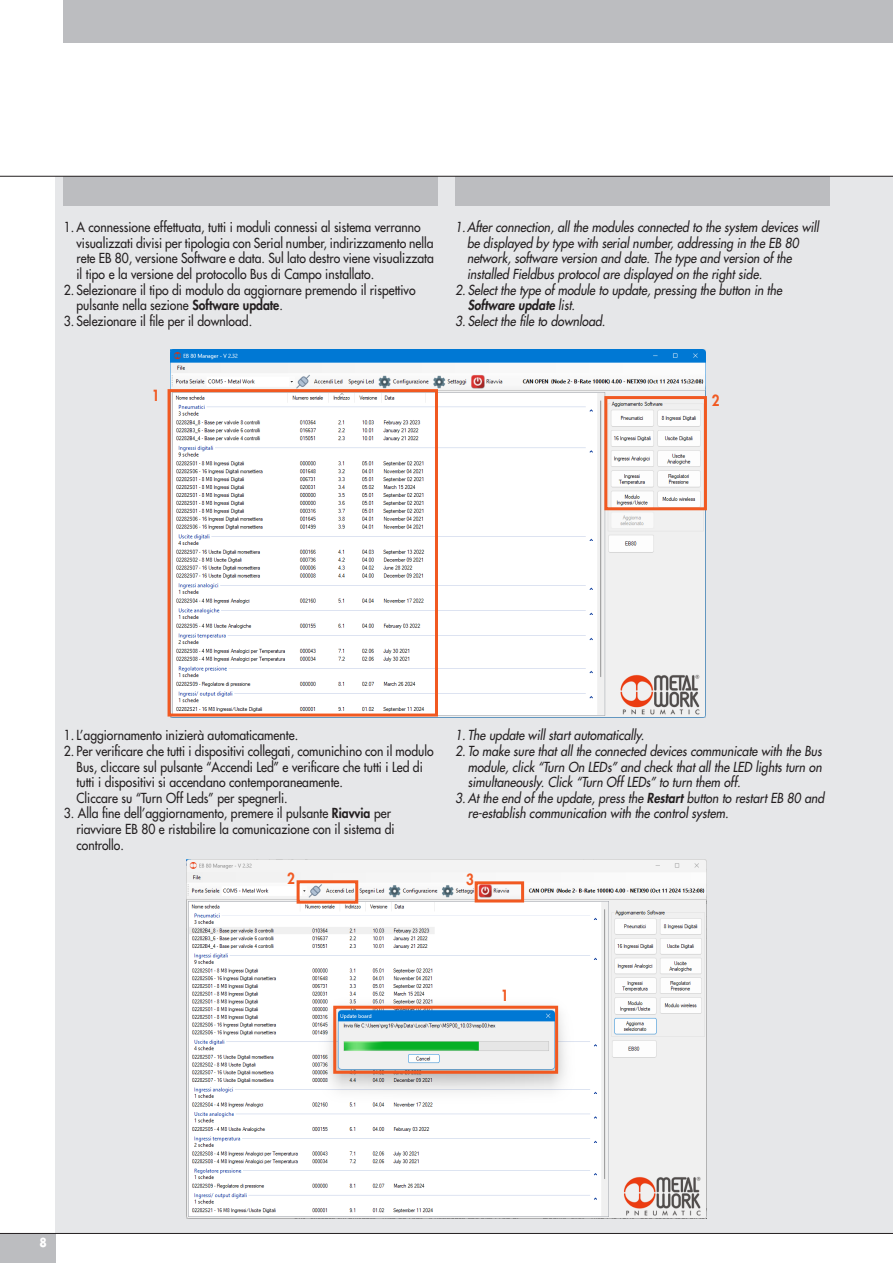
<style>
.page{position:relative;width:893px;height:1263px;background:#fff}
.page>*{position:absolute;margin:0;border:0;box-sizing:border-box;transform-origin:0 0}
.Stile_di_paragrafo_2{font:800 15px "Futura Std";color:#f15921;scale:.9 1}
.Stile_di_paragrafo_2-2{font:500 13.5px/15.6px "Futura Std";color:#231f20;scale:.9 1}
.Stile_di_paragrafo_3{font:italic 500 13.5px/15.6px "Futura Std";color:#231f20;scale:.9 1}
.Stile_di_paragrafo_3-2{font:italic 800 13.5px "Futura Std";color:#231f20;scale:.9 1}
.t1{font:700 12px "Futura Std";color:#fff;scale:.9 1}
.s1{font-weight:800}
.s2{font-weight:500}
</style>
<div class="page">
<div style="left:0;top:1233px;width:55px;height:30px;background:#bcbdc0"></div>
<div style="left:64px;top:0;width:829px;height:43px;background:#bcbdc0"></div>
<div style="left:55px;top:176px;width:838px;height:1057px;background:#e6e7e9"></div>
<hr style="left:0;top:1233px;width:893px;height:1px;background:#231f20">
<img style="left:171px;top:349px;width:534px;height:368px">
<div style="left:168px;top:389px;width:270px;height:327px;border:3px solid #f15921"></div>
<div style="left:604px;top:396px;width:103px;height:114px;border:3px solid #f15921"></div>
<div style="left:64px;top:176px;width:374px;height:30px;background:#bcbdc0"></div>
<div style="left:455px;top:176px;width:374px;height:30px;background:#bcbdc0"></div>
<img style="left:186px;top:860px;width:521px;height:358px">
<div style="left:333px;top:1006px;width:225px;height:68px;border:3px solid #f15921"></div>
<div style="left:297px;top:880px;width:61px;height:24px;border:3px solid #f15921"></div>
<div style="left:475px;top:881px;width:49px;height:21px;border:3px solid #f15921"></div>
<hr style="left:0;top:176px;width:893px;height:1px;background:#231f20">
<p class="Stile_di_paragrafo_2-2" style="left:64px;top:220px;width:398px">1. A connessione effettuata, tutti i moduli connessi al sistema verranno</p>
<p class="Stile_di_paragrafo_2-2" style="left:77px;top:235px;width:398px">visualizzati divisi per tipologia con Serial number, indirizzamento nella</p>
<p class="Stile_di_paragrafo_2-2" style="left:77px;top:251px;width:398px">rete EB 80, versione Software e data. Sul lato destro viene visualizzata</p>
<p class="Stile_di_paragrafo_2-2" style="left:77px;top:266px;width:332px">il tipo e la versione del protocollo Bus di Campo installato.</p>
<p class="Stile_di_paragrafo_2-2" style="left:64px;top:282px;width:392px">2. Selezionare il tipo di modulo da aggiornare premendo il rispettivo</p>
<p class="Stile_di_paragrafo_2-2" style="left:77px;top:298px;width:231px">pulsante nella sezione <span class="s1">Software update</span>.</p>
<p class="Stile_di_paragrafo_2-2" style="left:64px;top:313px;width:211px">3. Selezionare il file per il download.</p>
<p class="Stile_di_paragrafo_3" style="left:455px;top:220px;width:406px">1.After connection, all the modules connected to the system devices will</p>
<p class="Stile_di_paragrafo_3" style="left:467px;top:235px;width:370px">be displayed by type with serial number, addressing in the EB 80 network, software version and date. The type and version of the installed Fieldbus protocol are displayed on the right side.</p>
<p class="Stile_di_paragrafo_3" style="left:455px;top:282px;width:365px">2. Select the type of module to update, pressing the button in the</p>
<p class="Stile_di_paragrafo_3-2" style="left:468px;top:297px;width:121px">Software update <span class="s2">list.</span></p>
<p class="Stile_di_paragrafo_3" style="left:455px;top:313px;width:169px">3. Select the file to download.</p>
<p class="Stile_di_paragrafo_2" style="left:152px;top:386px;width:10px">1</p>
<p class="Stile_di_paragrafo_2" style="left:712px;top:391px;width:10px">2</p>
<p class="Stile_di_paragrafo_2-2" style="left:64px;top:728px;width:262px">1. L’aggiornamento inizierà automaticamente.</p>
<p class="Stile_di_paragrafo_2-2" style="left:64px;top:743px;width:413px">2. Per verificare che tutti i dispositivi collegati, comunichino con il modulo</p>
<p class="Stile_di_paragrafo_2-2" style="left:77px;top:759px;width:386px">Bus, cliccare sul pulsante “Accendi Led” e verificare che tutti i Led di tutti i dispositivi si accendano contemporaneamente.</p>
<p class="Stile_di_paragrafo_2-2" style="left:77px;top:790px;width:236px">Cliccare su “Turn Off Leds” per spegnerli.</p>
<p class="Stile_di_paragrafo_2-2" style="left:64px;top:806px;width:365px">3. Alla fine dell’aggiornamento, premere il pulsante <span class="s1">Riavvia</span> per</p>
<p class="Stile_di_paragrafo_2-2" style="left:77px;top:821px;width:355px">riavviare EB 80 e ristabilire la comunicazione con il sistema di controllo.</p>
<p class="Stile_di_paragrafo_3" style="left:455px;top:728px;width:212px">1. The update will start automatically.</p>
<p class="Stile_di_paragrafo_3" style="left:455px;top:743px;width:409px">2. To make sure that all the connected devices communicate with the Bus</p>
<p class="Stile_di_paragrafo_3" style="left:468px;top:759px;width:395px">module, click “Turn On LEDs” and check that all the LED lights turn on simultaneously. Click “Turn Off LEDs” to turn them off.</p>
<p class="Stile_di_paragrafo_3" style="left:455px;top:790px;width:412px">3. At the end of the update, press the <span class="s1">Restart</span> button to restart EB 80 and</p>
<p class="Stile_di_paragrafo_3" style="left:468px;top:806px;width:291px">re-establish communication with the control system.</p>
<p class="Stile_di_paragrafo_2" style="left:287px;top:869px;width:10px">2</p>
<p class="Stile_di_paragrafo_2" style="left:466px;top:870px;width:10px">3</p>
<p class="Stile_di_paragrafo_2" style="left:501px;top:986px;width:10px">1</p>
<p class="t1" style="left:39px;top:1235px;width:10px">8</p>
</div>
